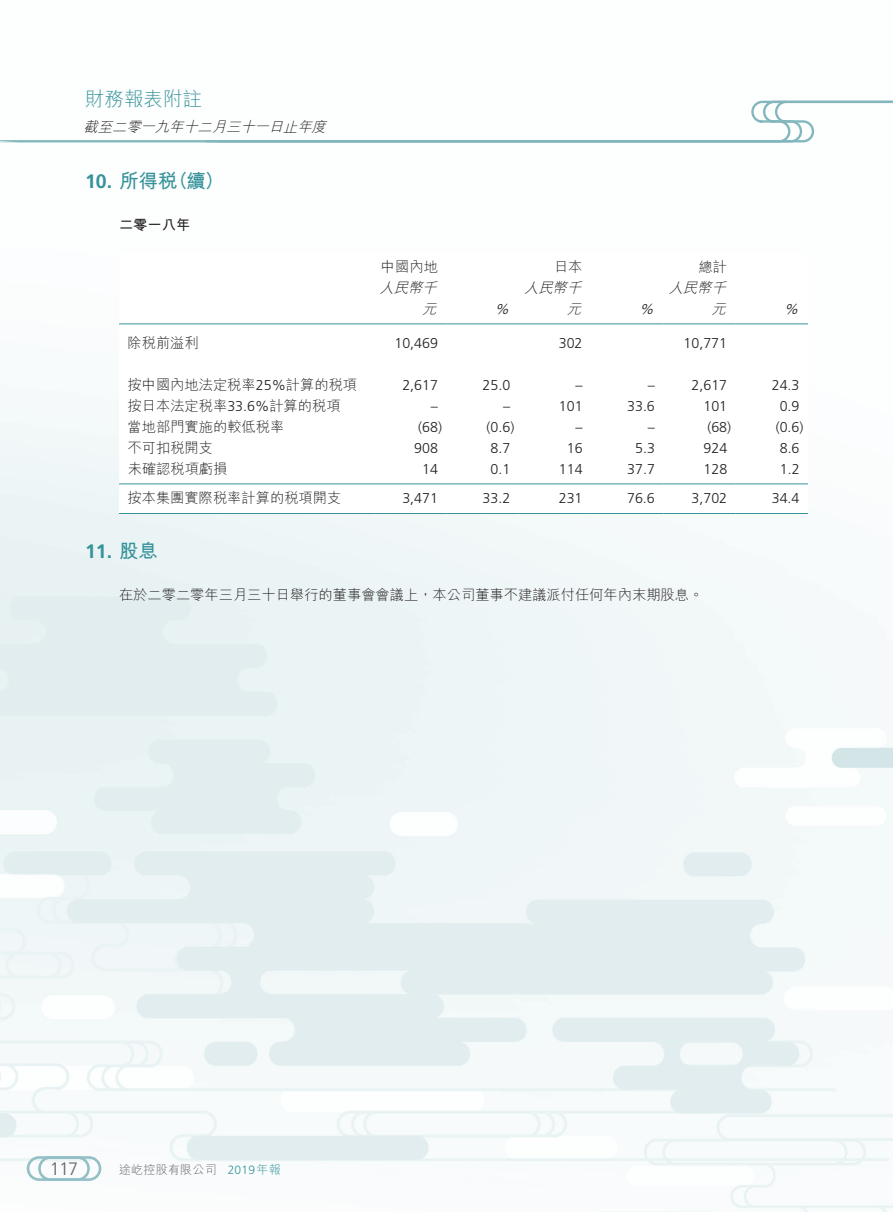
<style>
.page{position:relative;width:893px;height:1212px;background:#fff}
.page>*{position:absolute;margin:0;border:0;box-sizing:border-box;transform-origin:0 0}
.t1{font:700 19.5px "Frutiger LT Std";color:#37939b}
.t2{font:300 19.5px "M Hei HK";color:#37939b}
.t3{font:700 19.5px "M Hei HK";color:#37939b}
.t4{font:300 18px "Frutiger LT Std";color:#636366}
.t5{font:300 14.25px "Frutiger LT Std";color:#231f20}
.t6{font:300 14.25px "M Hei HK";color:#231f20}
.t7{font:italic 300 14.25px "M Hei HK";color:#231f20}
.t8{font:700 14.25px "M Hei HK";color:#231f20}
.t9{font:italic 300 14.25px "Frutiger LT Std";color:#231f20}
.t10{font:300 12px "M Hei HK";letter-spacing:.02em;color:#636366}
.t11{font:300 12px "Frutiger LT Std";color:#37939b}
.s1{font-family:"M Hei HK"}
.s2{font-family:"Frutiger LT Std"}
</style>
<div class="page">
<svg style="left:0;top:101px;width:893px;height:41px"></svg>
<svg style="left:27px;top:1156px;width:74px;height:25px"></svg>
<svg style="left:119px;top:323px;width:689px;height:161px"></svg>
<hr style="left:119px;top:324px;width:255px;height:1px;background:#37939b">
<hr style="left:374px;top:324px;width:72px;height:1px;background:#37939b">
<hr style="left:446px;top:324px;width:73px;height:1px;background:#37939b">
<hr style="left:519px;top:324px;width:72px;height:1px;background:#37939b">
<hr style="left:591px;top:324px;width:72px;height:1px;background:#37939b">
<hr style="left:663px;top:324px;width:73px;height:1px;background:#37939b">
<hr style="left:736px;top:324px;width:72px;height:1px;background:#37939b">
<hr style="left:119px;top:484px;width:255px;height:1px;background:#37939b">
<hr style="left:374px;top:484px;width:72px;height:1px;background:#37939b">
<hr style="left:446px;top:484px;width:73px;height:1px;background:#37939b">
<hr style="left:519px;top:484px;width:72px;height:1px;background:#37939b">
<hr style="left:591px;top:484px;width:72px;height:1px;background:#37939b">
<hr style="left:663px;top:484px;width:73px;height:1px;background:#37939b">
<hr style="left:736px;top:484px;width:72px;height:1px;background:#37939b">
<hr style="left:119px;top:513px;width:255px;height:1px;background:#37939b">
<hr style="left:374px;top:513px;width:72px;height:1px;background:#37939b">
<hr style="left:446px;top:513px;width:73px;height:1px;background:#37939b">
<hr style="left:519px;top:513px;width:72px;height:1px;background:#37939b">
<hr style="left:591px;top:513px;width:72px;height:1px;background:#37939b">
<hr style="left:663px;top:513px;width:73px;height:1px;background:#37939b">
<hr style="left:736px;top:513px;width:72px;height:1px;background:#37939b">
<h1 class="t2" style="left:85px;top:85px;width:118px">財務報表附註</h1>
<p class="t7" style="left:84px;top:117px;width:249px">截至二零一九年十二月三十一日止年度</p>
<h1 class="t1" style="left:85px;top:169px;width:94px">10. <span class="s1">所得稅</span></h1>
<p class="t8" style="left:119px;top:214px;width:73px">二零一八年</p>
<h1 class="t3" style="left:169px;top:166px;width:57px">（續(</h1>
<p class="t6" style="left:381px;top:256px;width:58px">中國內地</p>
<p class="t7" style="left:379px;top:277px;width:64px">人民幣千</p>
<p class="t6" style="left:554px;top:256px;width:30px">日本</p>
<p class="t7" style="left:524px;top:277px;width:64px">人民幣千</p>
<p class="t6" style="left:699px;top:256px;width:30px">總計</p>
<p class="t7" style="left:669px;top:277px;width:64px">人民幣千</p>
<p class="t6" style="left:128px;top:332px;width:73px">除稅前溢利</p>
<p class="t7" style="left:422px;top:298px;width:21px">元</p>
<p class="t5" style="left:394px;top:335px;width:45px">10,469</p>
<p class="t9" style="left:495px;top:301px;width:20px">%</p>
<p class="t7" style="left:567px;top:298px;width:21px">元</p>
<p class="t5" style="left:559px;top:335px;width:25px">302</p>
<p class="t9" style="left:639px;top:301px;width:20px">%</p>
<p class="t7" style="left:711px;top:298px;width:21px">元</p>
<p class="t5" style="left:684px;top:335px;width:45px">10,771</p>
<p class="t9" style="left:784px;top:301px;width:20px">%</p>
<p class="t6" style="left:128px;top:374px;width:231px">按中國內地法定稅率<span class="s2">25%</span>計算的稅項</p>
<p class="t5" style="left:402px;top:377px;width:37px">2,617</p>
<p class="t5" style="left:483px;top:377px;width:29px">25.0</p>
<p class="t5" style="left:575px;top:377px;width:9px">–</p>
<p class="t5" style="left:648px;top:377px;width:9px">–</p>
<p class="t5" style="left:691px;top:377px;width:37px">2,617</p>
<p class="t5" style="left:772px;top:377px;width:29px">24.3</p>
<p class="t6" style="left:128px;top:395px;width:214px">按日本法定稅率<span class="s2">33.6%</span>計算的稅項</p>
<p class="t5" style="left:431px;top:398px;width:9px">–</p>
<p class="t5" style="left:503px;top:398px;width:9px">–</p>
<p class="t5" style="left:559px;top:398px;width:25px">101</p>
<p class="t5" style="left:627px;top:398px;width:29px">33.6</p>
<p class="t5" style="left:703px;top:398px;width:25px">101</p>
<p class="t5" style="left:780px;top:398px;width:21px">0.9</p>
<p class="t6" style="left:128px;top:416px;width:158px">當地部門實施的較低稅率</p>
<p class="t5" style="left:418px;top:419px;width:25px">)68(</p>
<p class="t5" style="left:487px;top:419px;width:29px">)0.6(</p>
<p class="t5" style="left:575px;top:419px;width:9px">–</p>
<p class="t5" style="left:648px;top:419px;width:9px">–</p>
<p class="t5" style="left:707px;top:419px;width:25px">)68(</p>
<p class="t5" style="left:776px;top:419px;width:29px">)0.6(</p>
<p class="t6" style="left:128px;top:437px;width:87px">不可扣稅開支</p>
<p class="t5" style="left:414px;top:440px;width:25px">908</p>
<p class="t5" style="left:491px;top:440px;width:21px">8.7</p>
<p class="t5" style="left:567px;top:440px;width:17px">16</p>
<p class="t5" style="left:635px;top:440px;width:21px">5.3</p>
<p class="t5" style="left:703px;top:440px;width:25px">924</p>
<p class="t5" style="left:780px;top:440px;width:21px">8.6</p>
<p class="t6" style="left:128px;top:458px;width:101px">未確認稅項虧損</p>
<p class="t5" style="left:422px;top:461px;width:17px">14</p>
<p class="t5" style="left:491px;top:461px;width:21px">0.1</p>
<p class="t5" style="left:559px;top:461px;width:25px">114</p>
<p class="t5" style="left:627px;top:461px;width:29px">37.7</p>
<p class="t5" style="left:703px;top:461px;width:25px">128</p>
<p class="t5" style="left:780px;top:461px;width:21px">1.2</p>
<p class="t6" style="left:128px;top:488px;width:215px">按本集團實際稅率計算的稅項開支</p>
<h1 class="t1" style="left:85px;top:539px;width:75px">11. <span class="s1">股息</span></h1>
<p class="t6" style="left:119px;top:584px;width:586px">在於二零二零年三月三十日舉行的董事會會議上，本公司董事不建議派付任何年內末期股息。</p>
<p class="t5" style="left:402px;top:490px;width:37px">3,471</p>
<p class="t5" style="left:483px;top:490px;width:29px">33.2</p>
<p class="t5" style="left:559px;top:490px;width:25px">231</p>
<p class="t5" style="left:627px;top:490px;width:29px">76.6</p>
<p class="t5" style="left:691px;top:490px;width:37px">3,702</p>
<p class="t5" style="left:772px;top:490px;width:29px">34.4</p>
<p class="t4" style="left:50px;top:1158px;width:30px">117</p>
<p class="t10" style="left:119px;top:1161px;width:99px">途屹控股有限公司</p>
<p class="t11" style="left:228px;top:1162px;width:55px">2019<span class="s1">年報</span></p>
</div>
